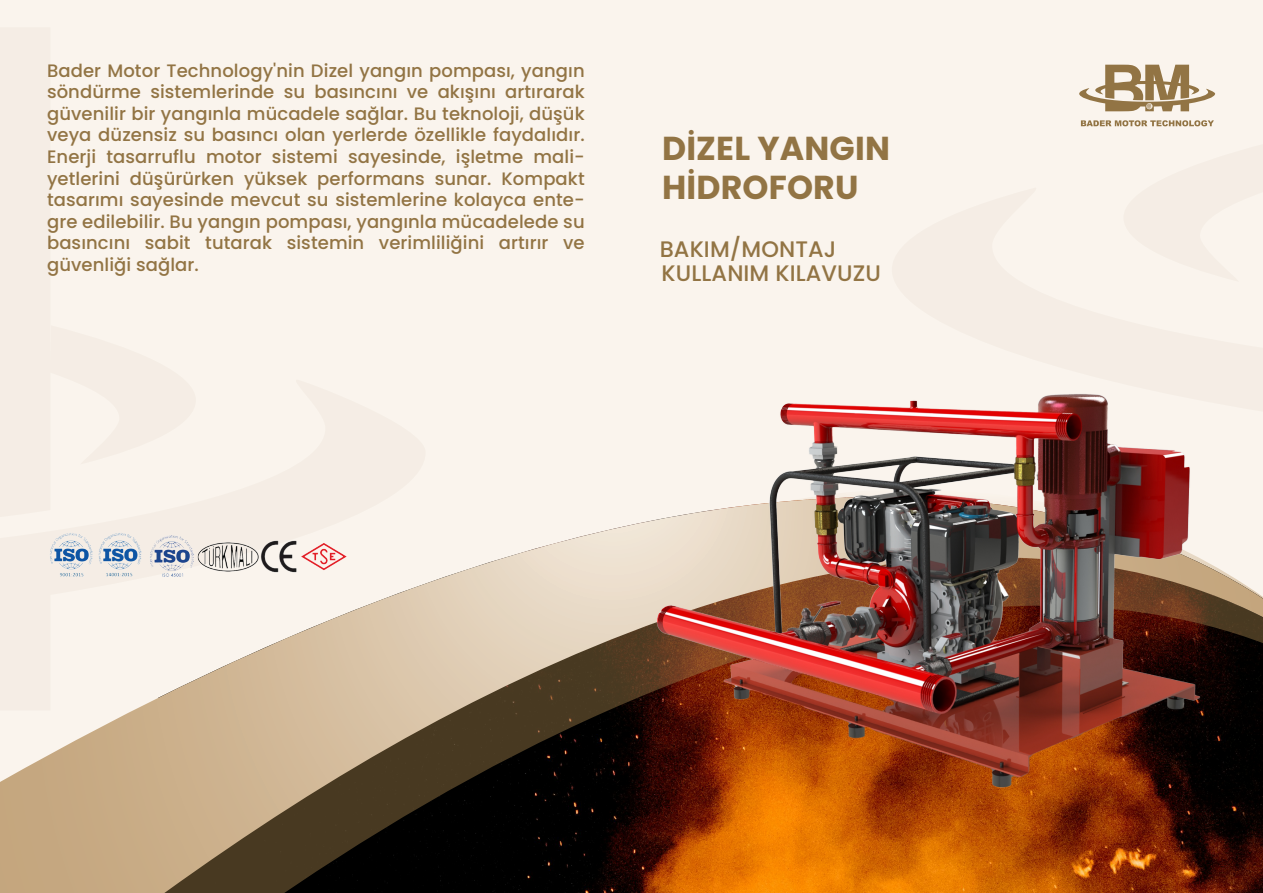
<style>
.page{position:relative;width:1263px;height:893px;background:#fff}
.page>*{position:absolute;margin:0;border:0;box-sizing:border-box;transform-origin:0 0}
.t1{font:700 33.15px/38.4px "Poppins";letter-spacing:.005em;color:#927444}
.t2{font:500 22.5px "Poppins";letter-spacing:.005em;color:#927444}
.t3{font:500 18px/21.6px "Poppins";letter-spacing:.005em;color:#927444;text-align:justify}
</style>
<div class="page">
<div style="left:0;top:0;width:1263px;height:892px;background:#faf4ed"></div>
<svg style="left:0;top:540px;width:1263px;height:352px"></svg>
<img style="left:47px;top:533px;width:304px;height:49px">
<svg style="left:1079px;top:65px;width:136px;height:46px"></svg>
<svg style="left:1081px;top:120px;width:133px;height:6px"></svg>
<img style="left:566px;top:394px;width:697px;height:441px">
<p class="t3" style="left:47px;top:59px;width:539px">Bader Motor Technology'nin Dizel yangın pompası, yangın söndürme sistemlerinde su basıncını ve akışını artırarak güvenilir bir yangınla mücadele sağlar. Bu teknoloji, düşük veya düzensiz su basıncı olan yerlerde özellikle faydalıdır.<br>Enerji tasarruflu motor sistemi sayesinde, işletme mali&shy;yetlerini düşürürken yüksek performans sunar. Kompakt tasarımı sayesinde mevcut su sistemlerine kolayca ente&shy;gre edilebilir. Bu yangın pompası, yangınla mücadelede su basıncını sabit tutarak sistemin verimliliğini artırır ve güvenliği sağlar.</p>
<h1 class="t1" style="left:662px;top:129px;width:229px">DİZEL YANGIN<br>HİDROFORU</h1>
<p class="t2" style="left:660px;top:236px;width:178px">BAKIM/MONTAJ</p>
<p class="t2" style="left:662px;top:260px;width:221px">KULLANIM KILAVUZU</p>
</div>
